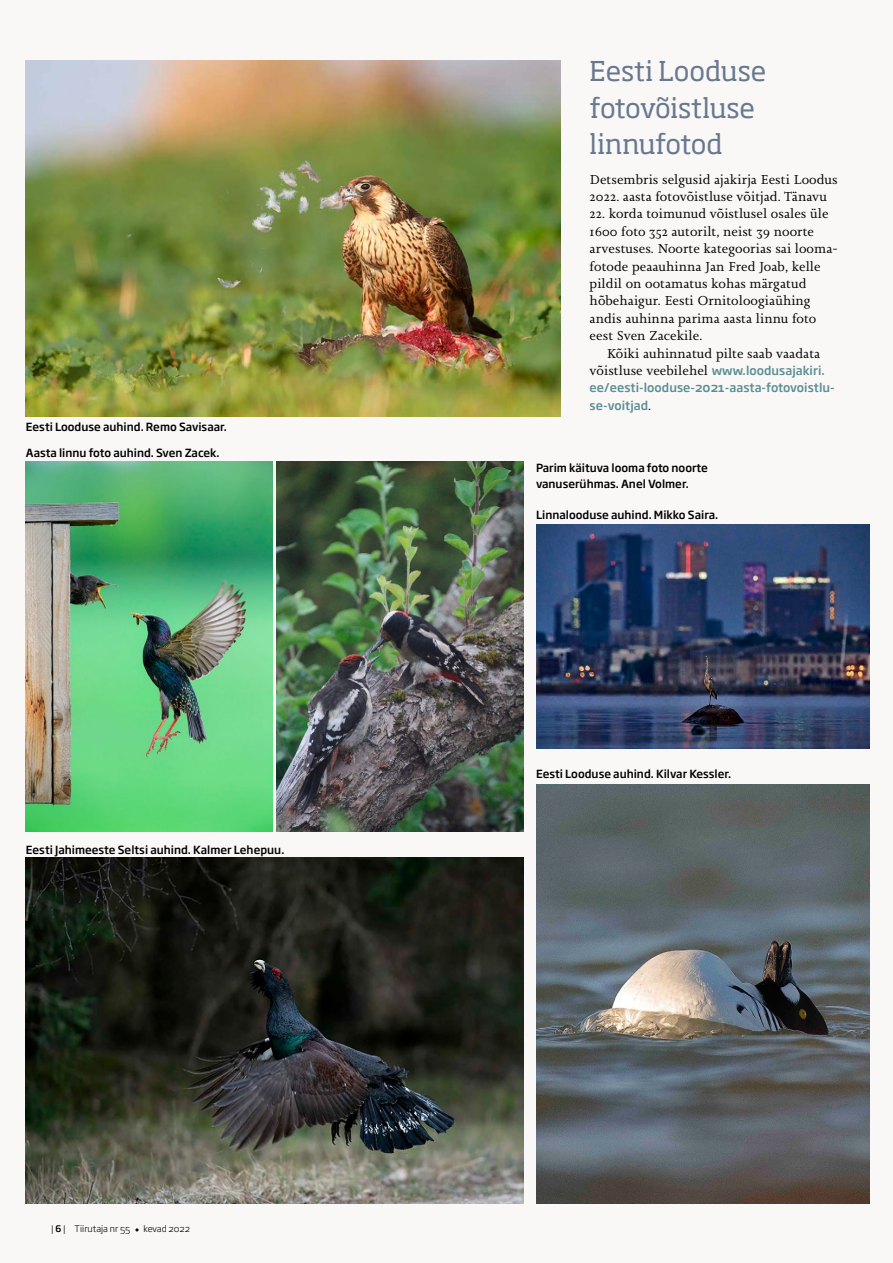
<style>
.page{position:relative;width:893px;height:1263px;background:#f9f8f7}
.page>*{position:absolute;margin:0;border:0;box-sizing:border-box;transform-origin:0 0}
.t1{font:27px/36px "Soho Std";letter-spacing:-.01em;color:#68788f}
.t2{font:13.5px/17.4px "Joanna Nova W06";letter-spacing:.005em;color:#000}
.t3{font:500 12px/17.4px "Soho Gothic Pro";color:#5b8e93}
.Foto_allkiri{font:500 11.1px/15.6px "Soho Gothic Pro";color:#000}
.t4{font:300 9px "Soho Gothic Pro";color:#000}
.s1{font-weight:500}
.s2{font-family:"Alegreya Sans";font-weight:800}
.s3{font-family:"Soho Gothic Pro";font-weight:500;font-size:12px;color:#5b8e93}
.s4{font-family:"Joanna Nova W06";font-weight:400;font-size:13.5px;color:#000}
</style>
<div class="page">
<img style="left:536px;top:784px;width:334px;height:419px">
<img style="left:536px;top:525px;width:334px;height:223px">
<img style="left:26px;top:61px;width:535px;height:356px">
<img style="left:26px;top:858px;width:497px;height:345px">
<img style="left:26px;top:462px;width:246px;height:369px">
<img style="left:277px;top:462px;width:246px;height:369px">
<p class="Foto_allkiri" style="left:26px;top:419px;width:203px">Eesti Looduse auhind. Remo Savisaar.</p>
<p class="Foto_allkiri" style="left:26px;top:445px;width:195px">Aasta linnu foto auhind. Sven Zacek.</p>
<p class="Foto_allkiri" style="left:26px;top:841px;width:260px">Eesti Jahimeeste Seltsi auhind. Kalmer Lehepuu.</p>
<p class="t4" style="left:51px;top:1221px;width:140px">| <span class="s1">6</span> | Tiirutaja nr 55 <span class="s2">◆</span> kevad 2022</p>
<h1 class="t1" style="left:590px;top:53px;width:178px">Eesti Looduse fotovõistluse linnufotod</h1>
<p class="t2" style="left:590px;top:170px;width:250px">Detsembris selgusid ajakirja Eesti Loodus<br>2022. aasta fotovõistluse võitjad. Tänavu</p>
<p class="t2" style="left:590px;top:205px;width:249px">22. korda toimunud võistlusel osales üle 1600 foto 352 autorilt, neist 39 noorte arvestuses. Noorte kategoorias sai looma&shy;fotode peaauhinna Jan Fred Joab, kelle pildil on ootamatus kohas märgatud hõbehaigur. Eesti Ornitoloogiaühing andis auhinna parima aasta linnu foto eest Sven Zacekile.</p>
<p class="t2" style="left:590px;top:344px;width:237px;text-indent:17px">Kõiki auhinnatud pilte saab vaadata võistluse veebilehel <span class="s3">www.loodusajakiri.</span></p>
<p class="t3" style="left:590px;top:379px;width:247px">ee/eesti-looduse-2021-aasta-fotovoistlu&shy;se-voitjad<span class="s4">.</span></p>
<p class="Foto_allkiri" style="left:536px;top:459px;width:173px">Parim käituva looma foto noorte vanuserühmas. Anel Volmer.</p>
<p class="Foto_allkiri" style="left:536px;top:507px;width:184px">Linnalooduse auhind. Mikko Saira.</p>
<p class="Foto_allkiri" style="left:536px;top:765px;width:197px">Eesti Looduse auhind. Kilvar Kessler.</p>
</div>
